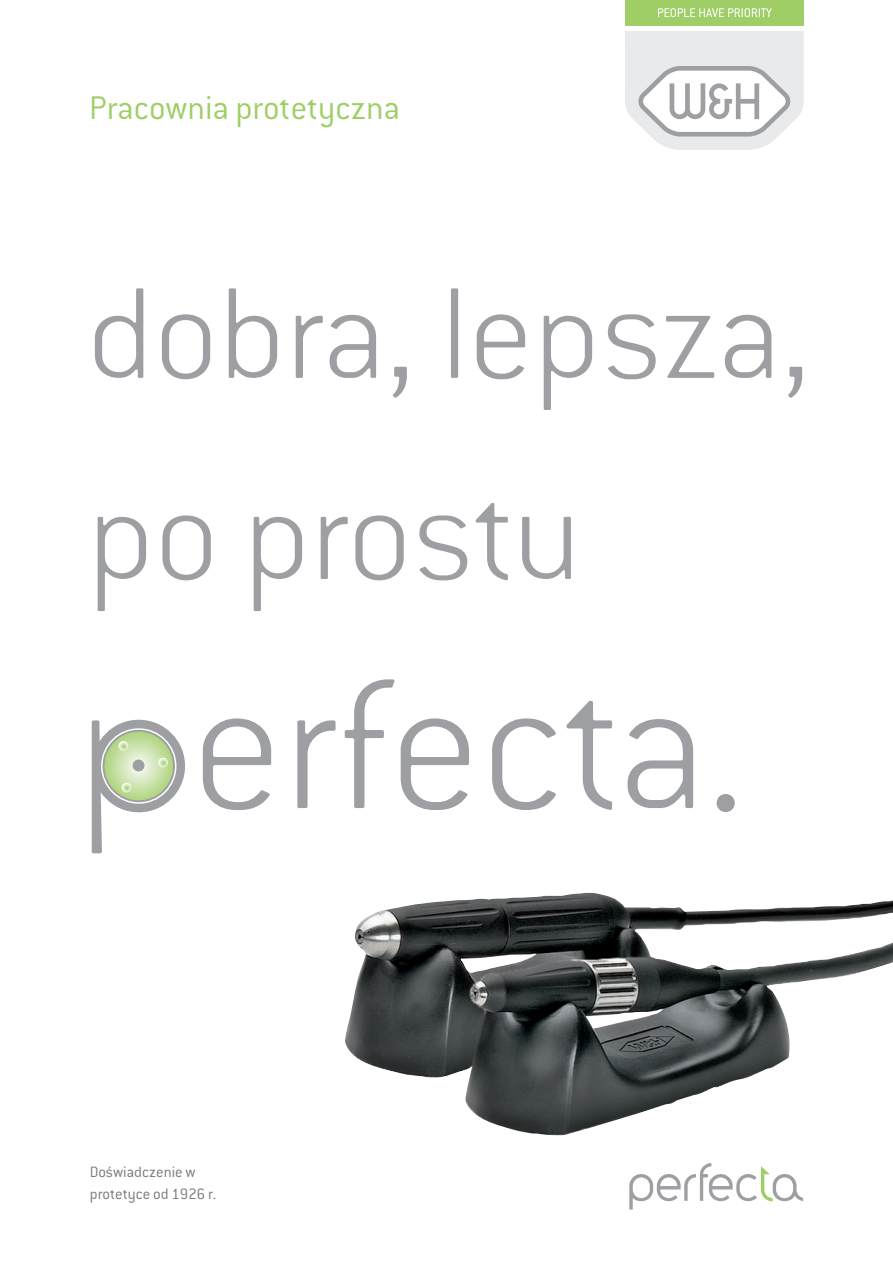
<style>
.page{position:relative;width:893px;height:1263px;background:#fff}
.page>*{position:absolute;margin:0;border:0;box-sizing:border-box;transform-origin:0 0}
.t1{font:201px "Conduit Ex Lt OSITCTT";color:#9d9fa2}
.t2{font:142.5px/201px "Conduit Ex Lt OSITCTT";color:#9d9fa2}
.t3{font:300 36px "ITC Conduit LTCE";color:#9fce66}
.t4{font:300 16.5px/22.5px "ITC Conduit LTCE";color:#76787b}
</style>
<div class="page">
<svg style="left:92px;top:720px;width:10px;height:133px"></svg>
<svg style="left:98px;top:726px;width:81px;height:80px"></svg>
<div style="left:92px;top:720px;width:93px;height:92px;border:12px solid #9d9fa2;border-radius:50%"></div>
<div style="left:101px;top:728px;width:75px;height:76px;border:2px solid #fff;border-radius:50%"></div>
<svg style="left:119px;top:741px;width:9px;height:10px"></svg>
<div style="left:133px;top:759px;width:11px;height:12px;background:#9d9fa2;border-radius:50%"></div>
<svg style="left:122px;top:782px;width:9px;height:10px"></svg>
<svg style="left:158px;top:758px;width:10px;height:9px"></svg>
<svg style="left:625px;top:31px;width:179px;height:119px"></svg>
<div style="left:625px;top:0;width:179px;height:26px;background:#9fce66"></div>
<svg style="left:658px;top:8px;width:114px;height:9px"></svg>
<img style="left:345px;top:893px;width:548px;height:243px">
<svg style="left:629px;top:1163px;width:174px;height:46px"></svg>
<h3 class="t3" style="left:89px;top:88px;width:312px">Pracownia protetyczna</h3>
<h2 class="t2" style="left:87px;top:230px;width:726px">dobra, lepsza, po prostu</h2>
<h1 class="t1" style="left:191px;top:624px;width:555px">erfecta.</h1>
<p class="t4" style="left:90px;top:1160px;width:128px">Doświadczenie w protetyce od 1926 r.</p>
</div>
